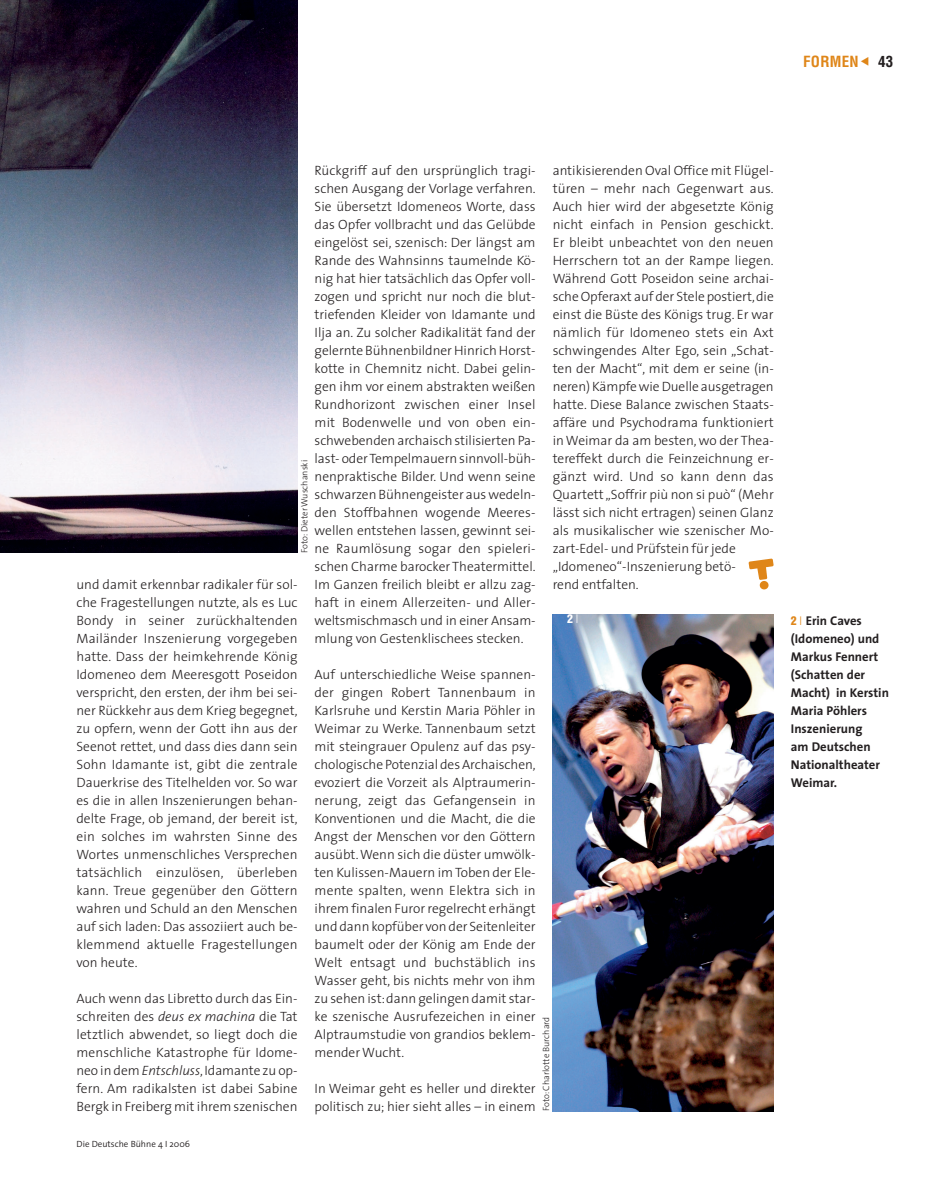
<style>
.page{position:relative;width:939px;height:1194px;background:#fff}
.page>*{position:absolute;margin:0;border:0;box-sizing:border-box;transform-origin:0 0}
.t1{font:700 condensed 15px "Helvetica";letter-spacing:.02em;color:#df8619}
.t2{font:700 condensed 15px "Helvetica";color:#231f20}
.t3{font:300 13.5px/18px "The Sans";color:#231f20;text-align:justify}
.t4{font:700 12.75px/18px "The Sans";color:#231f20}
.t5{font:900 condensed 11.7px "Helvetica";color:#fff}
.t6{font:300 9px "The Sans";color:#231f20}
.t7{font:300 9px "The Sans";color:#231f20}
.s1{font-style:italic}
.s2{font-family:"The Sans";font-weight:200;font-stretch:normal;font-size:12.75px}
.s3{font-family:"Helvetica";font-weight:900;font-stretch:condensed;font-size:11.7px;color:#df8619}
.s4{font-weight:200;color:#df8619}
</style>
<div class="page">
<img style="left:0;top:0;width:298px;height:553px">
<img style="left:553px;top:614px;width:221px;height:497px">
<img style="left:749px;top:558px;width:25px;height:32px">
<p class="t1" style="left:803px;top:56px;width:57px">FORMEN</p>
<p class="t2" style="left:878px;top:56px;width:16px">43</p>
<p class="t3" style="left:553px;top:163px;width:223px;text-align:left">antikisierenden Oval Office mit Flügel&shy;türen – mehr nach Gegenwart aus.<br>Auch hier wird der abgesetzte König nicht einfach in Pension geschickt.<br>Er bleibt unbeachtet von den neuen Herrschern tot an der Rampe liegen.<br>Während Gott Poseidon seine archai&shy;sche Opferaxt auf der Stele postiert,die einst die Büste des Königs trug. Er war nämlich für Idomeneo stets ein Axt schwingendes Alter Ego, sein „Schat&shy;ten der Macht“, mit dem er seine (in&shy;neren) Kämpfe wie Duelle ausgetragen hatte. Diese Balance zwischen Staats&shy;affäre und Psychodrama funktioniert in Weimar da am besten, wo der Thea&shy;tereffekt durch die Feinzeichnung er&shy;gänzt wird. Und so kann denn das Quartett „Soffrir più non si può“ (Mehr lässt sich nicht ertragen) seinen Glanz als musikalischer wie szenischer Mo&shy;zart-Edel- und Prüfstein für jede „Idomeneo“-Inszenierung betö-<br>rend entfalten.</p>
<p class="t3" style="left:315px;top:163px;width:223px">Rückgriff auf den ursprünglich tragi&shy;schen Ausgang der Vorlage verfahren.<br>Sie übersetzt Idomeneos Worte, dass das Opfer vollbracht und das Gelübde eingelöst sei, szenisch: Der längst am Rande des Wahnsinns taumelnde Kö&shy;nig hat hier tatsächlich das Opfer voll&shy;zogen und spricht nur noch die blut&shy;triefenden Kleider von Idamante und Ilja an. Zu solcher Radikalität fand der gelernte Bühnenbildner Hinrich Horst&shy;kotte in Chemnitz nicht. Dabei gelin&shy;gen ihm vor einem abstrakten weißen Rundhorizont zwischen einer Insel mit Bodenwelle und von oben ein&shy;schwebenden archaisch stilisierten Pa&shy;last- oder Tempelmauern sinnvoll-büh&shy;nenpraktische Bilder. Und wenn seine schwarzen Bühnengeister aus wedeln&shy;den Stoffbahnen wogende Meeres&shy;wellen entstehen lassen, gewinnt sei&shy;ne Raumlösung sogar den spieleri&shy;schen Charme barocker Theatermittel.<br>Im Ganzen freilich bleibt er allzu zag&shy;haft in einem Allerzeiten- und Aller&shy;weltsmischmasch und in einer Ansam&shy;mlung von Gestenklischees stecken.</p>
<p class="t3" style="left:315px;top:667px;width:223px">Auf unterschiedliche Weise spannen&shy;der gingen Robert Tannenbaum in Karlsruhe und Kerstin Maria Pöhler in Weimar zu Werke. Tannenbaum setzt mit steingrauer Opulenz auf das psy&shy;chologische Potenzial des Archaischen, evoziert die Vorzeit als Alptraumerin&shy;nerung, zeigt das Gefangensein in Konventionen und die Macht, die die Angst der Menschen vor den Göttern ausübt.Wenn sich die düster umwölk&shy;ten Kulissen-Mauern im Toben der Ele&shy;mente spalten, wenn Elektra sich in ihrem finalen Furor regelrecht erhängt und dann kopfüber von der Seitenleiter baumelt oder der König am Ende der Welt entsagt und buchstäblich ins Wasser geht, bis nichts mehr von ihm zu sehen ist:dann gelingen damit star&shy;ke szenische Ausrufezeichen in einer Alptraumstudie von grandios beklem&shy;mender Wucht.</p>
<p class="t3" style="left:315px;top:1081px;width:223px">In Weimar geht es heller und direkter politisch zu; hier sieht alles – in einem</p>
<p class="t6" style="left:301px;top:553px;width:94px;rotate:-90deg">Foto: Dieter Wuschanski</p>
<p class="t3" style="left:76px;top:577px;width:223px">und damit erkennbar radikaler für sol&shy;che Fragestellungen nutzte, als es Luc Bondy in seiner zurückhaltenden Mailänder Inszenierung vorgegeben hatte. Dass der heimkehrende König Idomeneo dem Meeresgott Poseidon verspricht, den ersten, der ihm bei sei&shy;ner Rückkehr aus dem Krieg begegnet, zu opfern, wenn der Gott ihn aus der Seenot rettet, und dass dies dann sein Sohn Idamante ist, gibt die zentrale Dauerkrise des Titelhelden vor. So war es die in allen Inszenierungen behan&shy;delte Frage, ob jemand, der bereit ist, ein solches im wahrsten Sinne des Wortes unmenschliches Versprechen tatsächlich einzulösen, überleben kann. Treue gegenüber den Göttern wahren und Schuld an den Menschen auf sich laden: Das assoziiert auch be&shy;klemmend aktuelle Fragestellungen von heute.</p>
<p class="t3" style="left:76px;top:991px;width:223px">Auch wenn das Libretto durch das Ein&shy;schreiten des <span class="s1">deus ex machina</span> die Tat letztlich abwendet, so liegt doch die menschliche Katastrophe für Idome&shy;neo in dem <span class="s1">Entschluss</span>,Idamante zu op&shy;fern. Am radikalsten ist dabei Sabine Bergk in Freiberg mit ihrem szenischen</p>
<p class="t5" style="left:567px;top:614px;width:13px">2<span class="s2">I</span></p>
<p class="t6" style="left:543px;top:1111px;width:96px;rotate:-90deg">Foto: Charlotte Burchard</p>
<p class="t7" style="left:77px;top:1141px;width:115px">Die Deutsche Bühne 4 I 2006</p>
<p class="t4" style="left:791px;top:613px;width:100px"><span class="s3">2</span> <span class="s4">I</span> Erin Caves (Idomeneo) und<br>Markus Fennert (Schatten der<br>Macht) in Kerstin<br>Maria Pöhlers<br>Inszenierung<br>am Deutschen<br>Nationaltheater<br>Weimar.</p>
</div>
